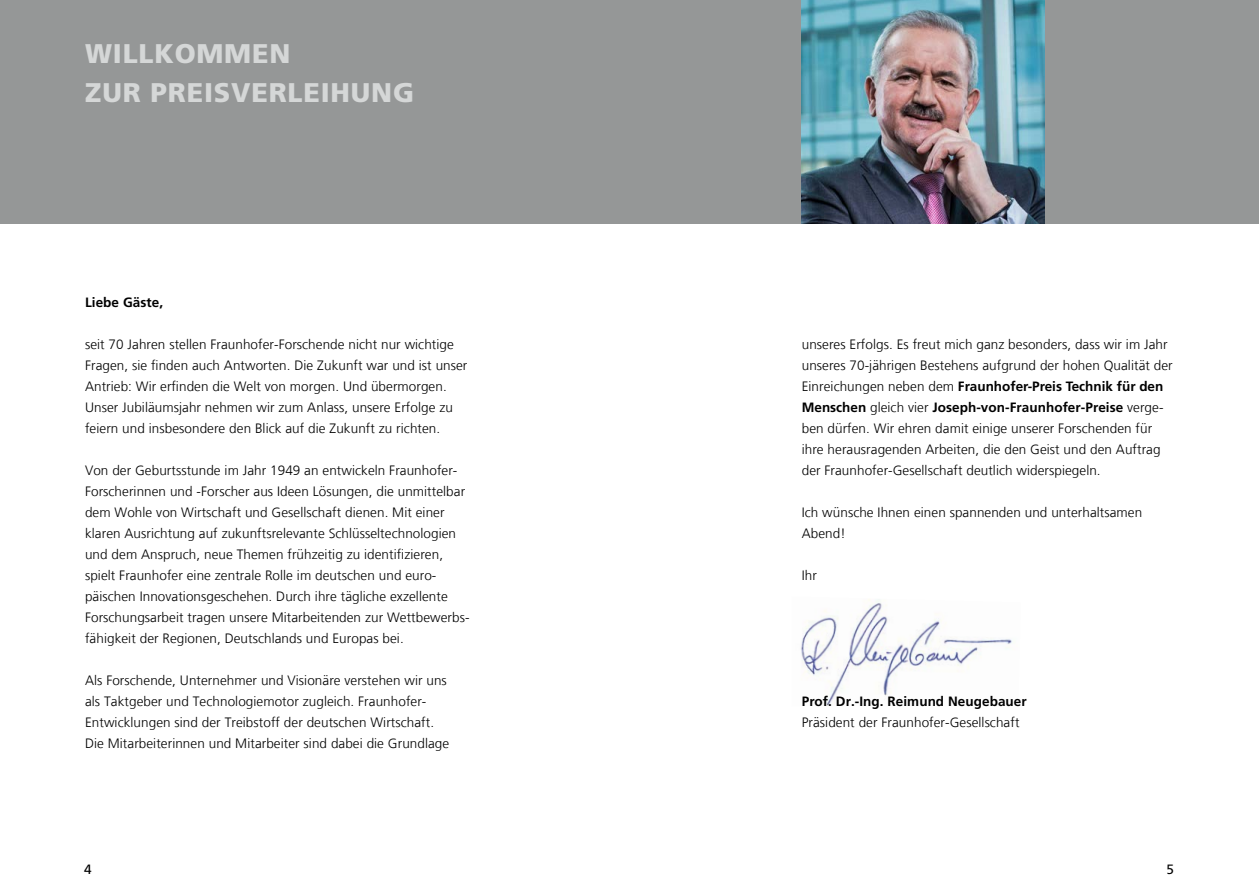
<style>
.page{position:relative;width:1259px;height:893px;background:#fff}
.page>*{position:absolute;margin:0;border:0;box-sizing:border-box;transform-origin:0 0}
.t1{font:900 27px/39px "Frutiger LT Com";letter-spacing:.03em;color:#d5d7d7}
.t2{font:300 13.5px/21px "Frutiger LT Com";letter-spacing:.005em;color:#000}
.t3{font:700 13.5px "Frutiger LT Com";letter-spacing:.005em;color:#000}
.t4{font:13.5px "Frutiger LT Com";color:#000}
.s1{font-weight:700}
</style>
<div class="page">
<img style="left:801px;top:599px;width:211px;height:107px">
<div style="left:0;top:0;width:1259px;height:223px;background:#959797"></div>
<img style="left:801px;top:0;width:243px;height:223px">
<h1 class="t1" style="left:85px;top:34px;width:330px">WILLKOMMEN<br>ZUR PREISVERLEIHUNG</h1>
<p class="t3" style="left:85px;top:295px;width:80px">Liebe Gäste,</p>
<p class="t2" style="left:85px;top:334px;width:384px">seit 70 Jahren stellen Fraunhofer-Forschende nicht nur wichtige Fragen, sie finden auch Antworten. Die Zukunft war und ist unser Antrieb: Wir erfinden die Welt von morgen. Und übermorgen.<br>Unser Jubiläumsjahr nehmen wir zum Anlass, unsere Erfolge zu feiern und insbesondere den Blick auf die Zukunft zu richten.</p>
<p class="t2" style="left:85px;top:460px;width:386px">Von der Geburtsstunde im Jahr 1949 an entwickeln Fraunhofer-Forscherinnen und -Forscher aus Ideen Lösungen, die unmittelbar dem Wohle von Wirtschaft und Gesellschaft dienen. Mit einer klaren Ausrichtung auf zukunftsrelevante Schlüsseltechnologien und dem Anspruch, neue Themen frühzeitig zu identifizieren, spielt Fraunhofer eine zentrale Rolle im deutschen und euro&shy;päischen Innovationsgeschehen. Durch ihre tägliche exzellente Forschungsarbeit tragen unsere Mitarbeitenden zur Wettbewerbs&shy;fähigkeit der Regionen, Deutschlands und Europas bei.</p>
<p class="t2" style="left:85px;top:670px;width:366px">Als Forschende, Unternehmer und Visionäre verstehen wir uns als Taktgeber und Technologiemotor zugleich. Fraunhofer-Entwicklungen sind der Treibstoff der deutschen Wirtschaft.<br>Die Mitarbeiterinnen und Mitarbeiter sind dabei die Grundlage</p>
<p class="t2" style="left:801px;top:334px;width:372px">unseres Erfolgs. Es freut mich ganz besonders, dass wir im Jahr unseres 70-jährigen Bestehens aufgrund der hohen Qualität der Einreichungen neben dem <span class="s1">Fraunhofer-Preis Technik für den Menschen</span> gleich vier <span class="s1">Joseph-von-Fraunhofer-Preise</span> verge&shy;ben dürfen. Wir ehren damit einige unserer Forschenden für ihre herausragenden Arbeiten, die den Geist und den Auftrag der Fraunhofer-Gesellschaft deutlich widerspiegeln.</p>
<p class="t2" style="left:801px;top:502px;width:342px">Ich wünsche Ihnen einen spannenden und unterhaltsamen<br>Abend!</p>
<p class="t2" style="left:801px;top:565px;width:17px">Ihr</p>
<p class="t3" style="left:801px;top:694px;width:226px">Prof. Dr.-Ing. Reimund Neugebauer</p>
<p class="t2" style="left:801px;top:712px;width:219px">Präsident der Fraunhofer-Gesellschaft</p>
<p class="t4" style="left:84px;top:862px;width:9px">4</p>
<p class="t4" style="left:1166px;top:862px;width:9px">5</p>
</div>
